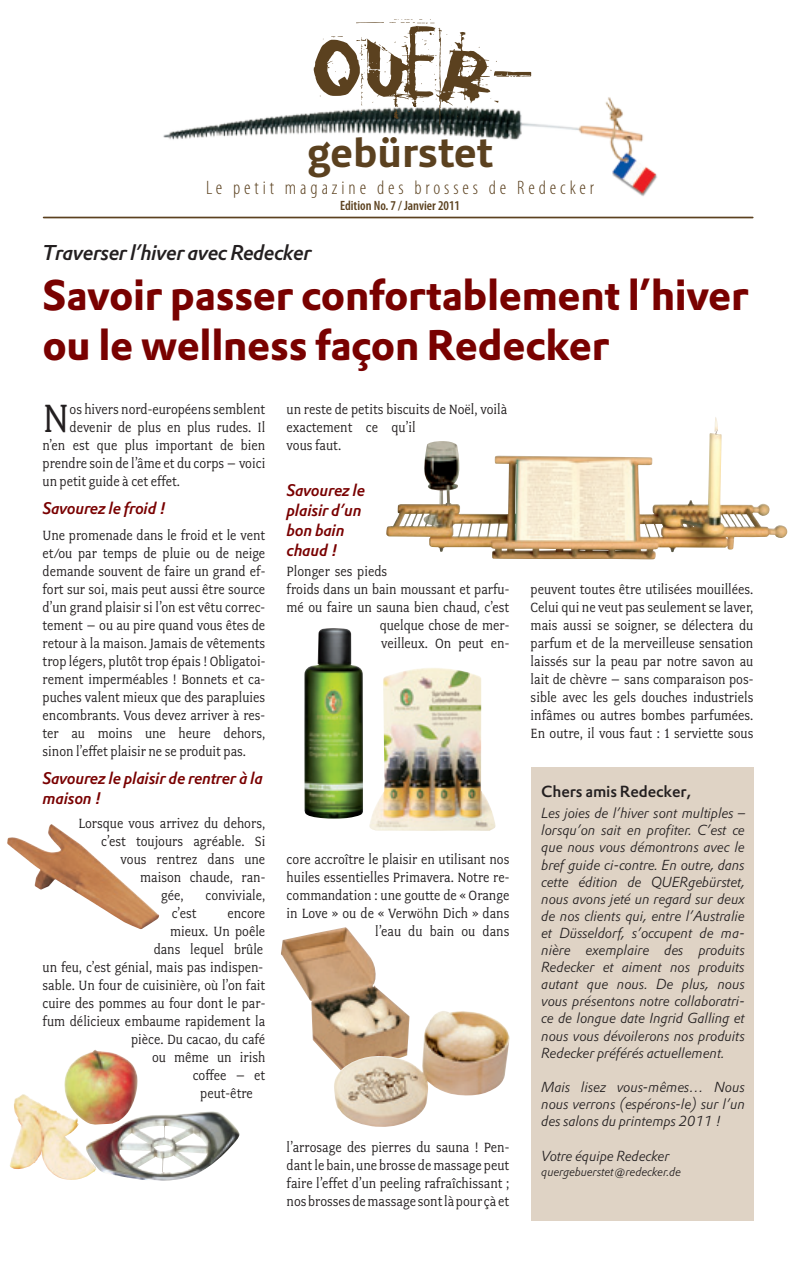
<style>
.page{position:relative;width:796px;height:1263px;background:#fff}
.page>*{position:absolute;margin:0;border:0;box-sizing:border-box;transform-origin:0 0}
.t1{font:44.25px "Fairplex Narrow";color:#231f20}
.t2{font:42px/50.4px "DTL Prokyon T Bold";letter-spacing:-.01em;color:#790100}
.t3{font:42px "Priva Four Pro";color:#5b411f}
.t4{font:italic 21px "DTL Prokyon T Medium";letter-spacing:-.03em;color:#231f20}
.t5{font:300 condensed 19.5px "Myriad Pro";letter-spacing:.2em;color:#5b411f}
.t6{font:italic 16.5px/19.8px "DTL Prokyon ST Medium";letter-spacing:-.02em;color:#790100}
.t7{font:15.75px "DTL Prokyon T Medium";letter-spacing:-.01em;color:#231f20}
.t8{font:15px/18px "Fairplex Narrow";color:#231f20;text-align:justify}
.t9{font:italic 14.25px/17.1px "DTL Prokyon T Light";letter-spacing:-.01em;color:#231f20;text-align:justify}
.t10{font:600 condensed 13.5px "Myriad Pro";color:#5b411f}
.t11{font:italic 12px "DTL Prokyon T Light";letter-spacing:-.01em;color:#231f20}
</style>
<div class="page">
<div style="left:530px;top:767px;width:223px;height:453px;background:#dfd3c5"></div>
<img style="left:386px;top:417px;width:380px;height:142px">
<img style="left:7px;top:824px;width:152px;height:105px">
<img style="left:10px;top:1050px;width:184px;height:130px">
<img style="left:281px;top:927px;width:121px;height:136px">
<img style="left:334px;top:1010px;width:175px;height:117px">
<img style="left:304px;top:628px;width:59px;height:191px">
<img style="left:369px;top:668px;width:127px;height:163px">
<img style="left:163px;top:97px;width:494px;height:99px">
<svg style="left:313px;top:19px;width:218px;height:106px"></svg>
<hr style="left:44px;top:217px;width:708px;height:1px;background:#5b411f">
<h2 class="t3" style="left:307px;top:126px;width:187px">gebürstet</h2>
<h3 class="t5" style="left:206px;top:176px;width:389px">Le petit magazine des brosses de Redecker</h3>
<p class="t10" style="left:340px;top:197px;width:121px">Edition No. 7 / Janvier 2011</p>
<h3 class="t4" style="left:43px;top:238px;width:270px">Traverser l’hiver avec Redecker</h3>
<h2 class="t2" style="left:43px;top:269px;width:707px">Savoir passer confortablement l’hiver ou le wellness façon Redecker</h2>
<p class="t8" style="left:286px;top:400px;width:222px;text-align:left">un reste de petits biscuits de Noël, voilà exactement ce qu’il<br>vous faut.</p>
<p class="t6" style="left:286px;top:480px;width:80px">Savourez le plaisir d’un bon bain chaud !</p>
<p class="t8" style="left:286px;top:562px;width:102px">Plonger ses pieds</p>
<p class="t8" style="left:286px;top:580px;width:224px">froids dans un bain moussant et parfu-</p>
<p class="t8" style="left:286px;top:598px;width:224px">mé ou faire un sauna bien chaud, c’est</p>
<p class="t8" style="left:379px;top:616px;width:131px">quelque chose de mer-</p>
<p class="t8" style="left:381px;top:634px;width:130px">veilleux. On peut en-</p>
<h1 class="t1" style="left:43px;top:393px;width:28px">N</h1>
<p class="t8" style="left:69px;top:400px;width:197px">os hivers nord-européens semblent</p>
<p class="t8" style="left:69px;top:418px;width:197px">devenir de plus en plus rudes. Il</p>
<p class="t8" style="left:43px;top:436px;width:224px">n’en est que plus important de bien</p>
<p class="t8" style="left:43px;top:454px;width:224px">prendre soin de l’âme et du corps – voici</p>
<p class="t8" style="left:43px;top:472px;width:139px">un petit guide à cet effet.</p>
<p class="t6" style="left:43px;top:498px;width:125px">Savourez le froid !</p>
<p class="t8" style="left:43px;top:526px;width:224px">Une promenade dans le froid et le vent et/ou par temps de pluie ou de neige demande souvent de faire un grand ef&shy;fort sur soi, mais peut aussi être source d’un grand plaisir si l’on est vêtu correc&shy;tement – ou au pire quand vous êtes de retour à la maison. Jamais de vêtements trop légers, plutôt trop épais ! Obligatoi&shy;rement imperméables ! Bonnets et ca&shy;puches valent mieux que des parapluies encombrants. Vous devez arriver à res&shy;ter au moins une heure dehors, sinon l’effet plaisir ne se produit pas.</p>
<p class="t6" style="left:43px;top:768px;width:222px">Savourez le plaisir de rentrer à la maison !</p>
<p class="t8" style="left:79px;top:814px;width:188px">Lorsque vous arrivez du dehors,</p>
<p class="t8" style="left:101px;top:832px;width:166px">c’est toujours agréable. Si</p>
<p class="t8" style="left:121px;top:850px;width:146px">vous rentrez dans une</p>
<p class="t8" style="left:140px;top:868px;width:127px">maison chaude, ran-</p>
<p class="t8" style="left:161px;top:886px;width:24px">gée,</p>
<p class="t8" style="left:205px;top:886px;width:61px">conviviale,</p>
<p class="t8" style="left:172px;top:904px;width:26px">c’est</p>
<p class="t8" style="left:227px;top:904px;width:39px">encore</p>
<p class="t8" style="left:170px;top:922px;width:97px">mieux. Un poêle</p>
<p class="t8" style="left:154px;top:940px;width:111px">dans lequel brûle</p>
<p class="t8" style="left:43px;top:958px;width:222px">un feu, c’est génial, mais pas indispen-</p>
<p class="t8" style="left:43px;top:976px;width:224px">sable. Un four de cuisinière, où l’on fait</p>
<p class="t8" style="left:43px;top:994px;width:224px">cuire des pommes au four dont le par-</p>
<p class="t8" style="left:43px;top:1012px;width:224px">fum délicieux embaume rapidement la</p>
<p class="t8" style="left:131px;top:1030px;width:136px">pièce. Du cacao, du café</p>
<p class="t8" style="left:152px;top:1048px;width:115px">ou même un irish</p>
<p class="t8" style="left:193px;top:1066px;width:74px">coffee – et</p>
<p class="t8" style="left:200px;top:1084px;width:54px">peut-être</p>
<p class="t8" style="left:530px;top:580px;width:224px">peuvent toutes être utilisées mouillées.<br>Celui qui ne veut pas seulement se laver, mais aussi se soigner, se délectera du parfum et de la merveilleuse sensation laissés sur la peau par notre savon au lait de chèvre – sans comparaison pos&shy;sible avec les gels douches industriels infâmes ou autres bombes parfumées.<br>En outre, il vous faut : 1 serviette sous</p>
<p class="t7" style="left:541px;top:781px;width:151px">Chers amis Redecker,</p>
<p class="t9" style="left:541px;top:804px;width:205px">Les joies de l’hiver sont multiples – lorsqu’on sait en profiter. C’est ce que nous vous démontrons avec le bref guide ci-contre. En outre, dans cette édition de QUERgebürstet, nous avons jeté un regard sur deux de nos clients qui, entre l’Australie et Düsseldorf, s’occupent de ma&shy;nière exemplaire des produits Redecker et aiment nos produits autant que nous. De plus, nous vous présentons notre collaboratri&shy;ce de longue date Ingrid Galling et nous vous dévoilerons nos produits Redecker préférés actuellement.</p>
<p class="t9" style="left:541px;top:1078px;width:205px">Mais lisez vous-mêmes… Nous nous verrons (espérons-le) sur l’un des salons du printemps 2011 !</p>
<p class="t9" style="left:541px;top:1147px;width:130px">Votre équipe Redecker</p>
<p class="t11" style="left:541px;top:1163px;width:141px">quergebuerstet@redecker.de</p>
<p class="t8" style="left:286px;top:850px;width:224px;text-align:right">core accroître le plaisir en utilisant nos huiles essentielles Primavera. Notre re&shy;commandation : une goutte de « Orange in Love » ou de « Verwöhn Dich » dans l’eau du bain ou dans</p>
<p class="t8" style="left:286px;top:1138px;width:224px">l’arrosage des pierres du sauna ! Pen&shy;dant le bain, une brosse de massage peut faire l’effet d’un peeling rafraîchissant ; nos brosses de massage sont là pour çà et</p>
</div>
